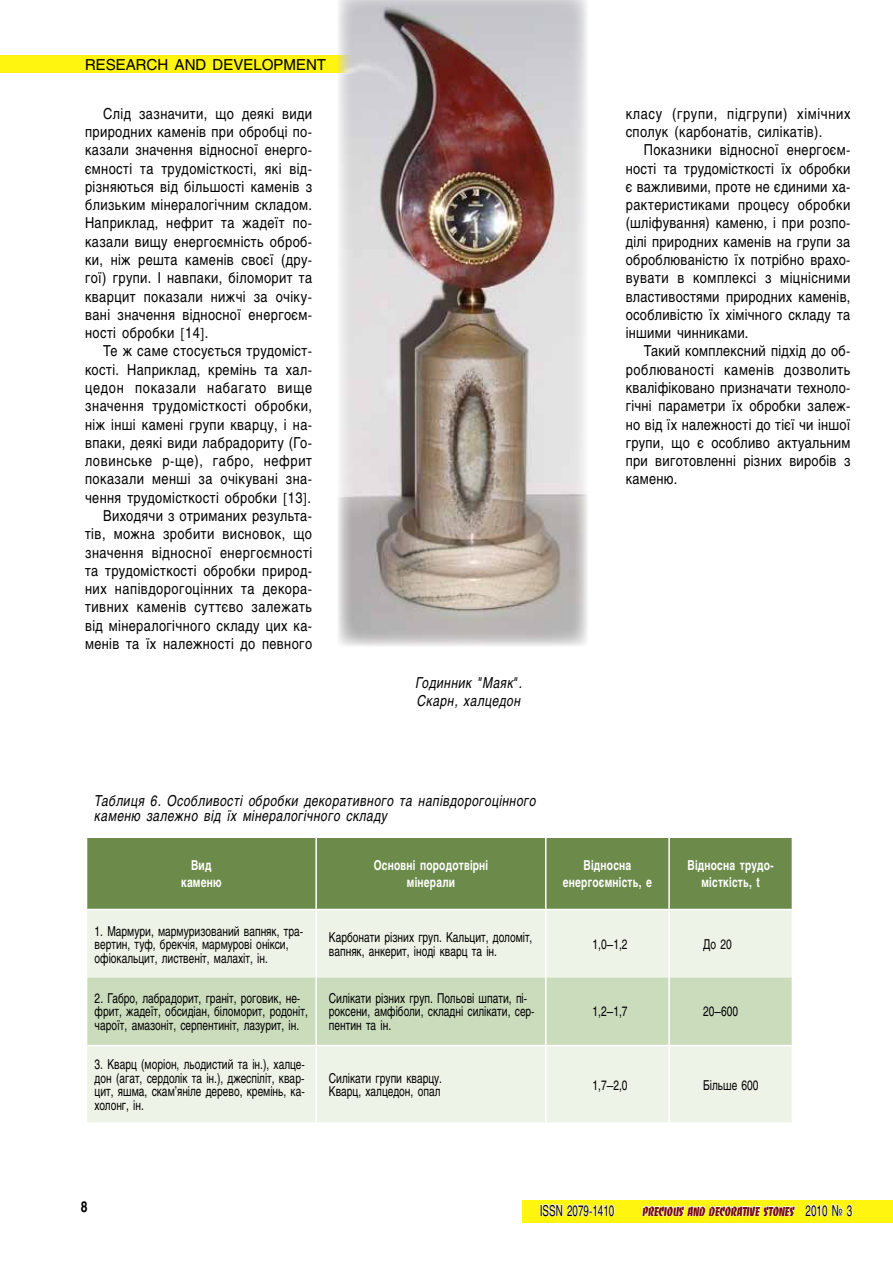
<style>
.page{position:relative;width:893px;height:1263px;background:#fff}
.page>*{position:absolute;margin:0;border:0;box-sizing:border-box;transform-origin:0 0}
.t1{font:15px/18.3px "Helios";letter-spacing:.03em;color:#000;text-align:justify;scale:.85 1}
.t2{font:italic 15px/15px "Helios";letter-spacing:.04em;color:#000;scale:.8 1}
.t3{font:15px "Helios";color:#000}
.t4{font:15px "Helios";color:#000;scale:.65 1}
.t5{font:700 15px "Helios";color:#000;scale:.8 1}
.t6{font:13.5px/13.5px "Helios";color:#000;scale:.75 1}
.t7{font:700 13.5px/16.5px "Helios";letter-spacing:.02em;color:#fff;text-align:center;scale:.75 1}
.t8{font:13.5px "Banco Heavy C";color:#780b0f;scale:.8 1}
.s1{font-family:"Helios";font-size:15px;color:#000}
</style>
<div class="page">
<div style="left:522px;top:1200px;width:371px;height:23px;background:#fff50f"></div>
<svg style="left:642px;top:1205px;width:154px;height:11px"></svg>
<svg style="left:805px;top:1204px;width:48px;height:12px"></svg>
<svg style="left:541px;top:1204px;width:74px;height:12px"></svg>
<div style="left:0;top:55px;width:365px;height:17px;background:#fff50f"></div>
<div style="left:87px;top:838px;width:705px;height:71px;background:#6c8b4b"></div>
<div style="left:87px;top:910px;width:705px;height:212px;background:#edf3e6"></div>
<div style="left:87px;top:977px;width:705px;height:68px;background:#cbdcbd"></div>
<hr style="left:315px;top:910px;width:2px;height:67px;background:#fff">
<hr style="left:545px;top:910px;width:1px;height:67px;background:#fff">
<hr style="left:668px;top:910px;width:2px;height:67px;background:#fff">
<hr style="left:315px;top:1046px;width:2px;height:76px;background:#fff">
<hr style="left:545px;top:1046px;width:1px;height:76px;background:#fff">
<hr style="left:668px;top:1046px;width:2px;height:76px;background:#fff">
<hr style="left:315px;top:977px;width:2px;height:68px;background:#fff">
<hr style="left:545px;top:977px;width:1px;height:68px;background:#fff">
<hr style="left:668px;top:977px;width:2px;height:68px;background:#fff">
<hr style="left:87px;top:1045px;width:229px;height:1px;background:#fff">
<hr style="left:316px;top:1045px;width:230px;height:1px;background:#fff">
<hr style="left:546px;top:1045px;width:123px;height:1px;background:#fff">
<hr style="left:669px;top:1045px;width:123px;height:1px;background:#fff">
<hr style="left:315px;top:838px;width:2px;height:71px;background:#fff">
<hr style="left:545px;top:838px;width:1px;height:71px;background:#fff">
<hr style="left:668px;top:838px;width:2px;height:71px;background:#fff">
<img style="left:338px;top:0;width:250px;height:646px">
<p class="t3" style="left:85px;top:55px;width:243px">RESEARCH AND DEVELOPMENT</p>
<p class="t1" style="left:85px;top:104px;width:269px;text-indent:18px">Слід зазначити, що деякі види природних каменів при обробці по&shy;казали значення відносної енерго&shy;ємності та трудомісткості, які від&shy;різняються від більшості каменів з близьким мінералогічним складом.<br>Наприклад, нефрит та жадеїт по&shy;казали вищу енергоємність оброб&shy;ки, ніж решта каменів своєї (дру&shy;гої) групи. І навпаки, біломорит та кварцит показали нижчі за очіку&shy;вані значення відносної енергоєм&shy;ності обробки 14 .</p>
<p class="t1" style="left:85px;top:342px;width:269px;text-align:right">Те ж саме стосується трудоміст&shy;кості. Наприклад, кремінь та хал&shy;цедон показали набагато вище значення трудомісткості обробки, ніж інші камені групи кварцу, і на&shy;впаки, деякі види лабрадориту (Го&shy;ловинське р-ще), габро, нефрит показали менші за очікувані зна&shy;чення трудомісткості обробки 13 .<br>Виходячи з отриманих результа&shy;тів, можна зробити висновок, що значення відносної енергоємності та трудомісткості обробки природ&shy;них напівдорогоцінних та декора&shy;тивних каменів суттєво залежать від мінералогічного складу цих ка&shy;менів та їх належності до певного</p>
<p class="t2" style="left:416px;top:673px;width:134px;line-height:18px">Годинник "Маяк".<br>Скарн, халцедон</p>
<p class="t1" style="left:626px;top:104px;width:266px">класу (групи, підгрупи) хімічних сполук (карбонатів, силікатів).</p>
<p class="t1" style="left:626px;top:141px;width:266px;text-indent:18px">Показники відносної енергоєм&shy;ності та трудомісткості їх обробки є важливими, проте не єдиними ха&shy;рактеристиками процесу обробки (шліфування) каменю, і при розпо&shy;ділі природних каменів на групи за оброблюваністю їх потрібно врахо&shy;вувати в комплексі з міцнісними властивостями природних каменів, особливістю їх хімічного складу та іншими чинниками.</p>
<p class="t1" style="left:626px;top:342px;width:266px;text-indent:18px">Такий комплексний підхід до об&shy;роблюваності каменів дозволить кваліфіковано призначати техноло&shy;гічні параметри їх обробки залеж&shy;но від їх належності до тієї чи іншої групи, що є особливо актуальним при виготовленні різних виробів з каменю.</p>
<p class="t2" style="left:95px;top:793px;width:553px">Таблиця 6. Особливості обробки декоративного та напівдорогоцінного каменю залежно від їх мінералогічного складу</p>
<p class="t7" style="left:181px;top:857px;width:55px">Вид каменю</p>
<p class="t7" style="left:374px;top:857px;width:154px">Основні породотвірні мінерали</p>
<p class="t7" style="left:563px;top:857px;width:121px">Відносна енергоємність, е</p>
<p class="t7" style="left:687px;top:857px;width:117px">Відносна трудо&shy;місткість, t</p>
<p class="t6" style="left:95px;top:924px;width:280px">1. Мармури, мармуризований вапняк, тра&shy;вертин, туф, брекчія, мармурові онікси, офіокальцит, лиственіт, малахіт, ін.</p>
<p class="t6" style="left:329px;top:931px;width:273px">Карбонати різних груп. Кальцит, доломіт, вапняк, анкерит, іноді кварц та ін.</p>
<p class="t6" style="left:593px;top:937px;width:48px">1,0–1,2</p>
<p class="t6" style="left:703px;top:937px;width:40px">До 20</p>
<p class="t6" style="left:95px;top:991px;width:286px">2. Габро, лабрадорит, граніт, роговик, не&shy;фрит, жадеїт, обсидіан, біломорит, родоніт, чароїт, амазоніт, серпентиніт, лазурит, ін.</p>
<p class="t6" style="left:329px;top:991px;width:276px">Силікати різних груп. Польові шпати, пі&shy;роксени, амфіболи, складні силікати, сер&shy;пентин та ін.</p>
<p class="t6" style="left:593px;top:1005px;width:48px">1,2–1,7</p>
<p class="t6" style="left:703px;top:1005px;width:48px">20–600</p>
<p class="t6" style="left:95px;top:1057px;width:282px;text-align:justify">3. Кварц (моріон, льодистий та ін.), халце&shy;дон (агат, сердолік та ін.), джеспіліт, квар&shy;цит, яшма, скам’яніле дерево, кремінь, ка&shy;холонг, ін.</p>
<p class="t6" style="left:329px;top:1071px;width:152px">Силікати групи кварцу.<br>Кварц, халцедон, опал</p>
<p class="t6" style="left:593px;top:1078px;width:48px">1,7–2,0</p>
<p class="t6" style="left:703px;top:1078px;width:75px">Більше 600</p>
<p class="t5" style="left:81px;top:1198px;width:10px">8</p>
<p class="t4" style="left:540px;top:1201px;width:116px">ISSN 2079-1410</p>
<p class="t8" style="left:642px;top:1203px;width:264px">PRECIOUS AND DECORATIVE STONES <span class="s1">2010 № 3</span></p>
</div>
